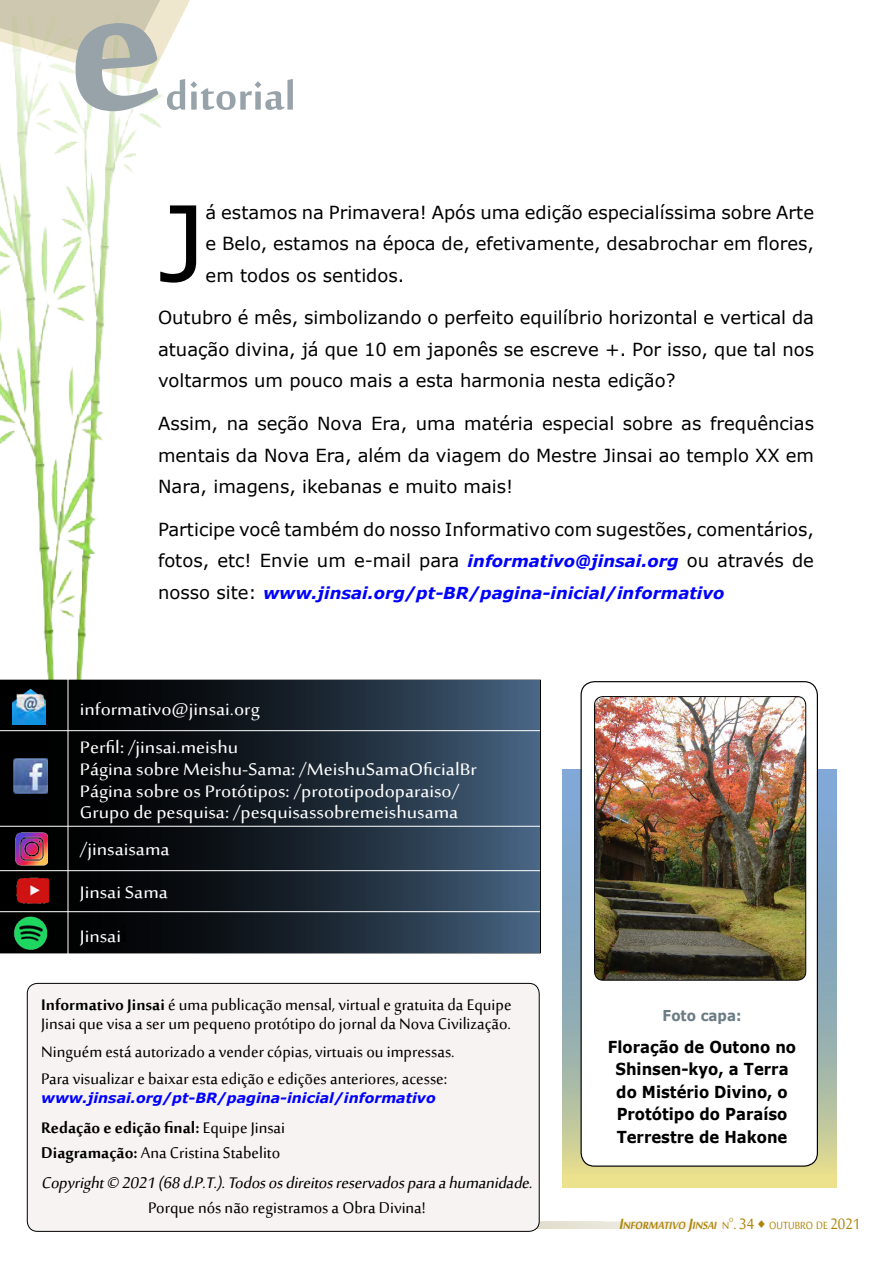
<style>
.page{position:relative;width:893px;height:1263px;background:#fff}
.page>*{position:absolute;margin:0;border:0;box-sizing:border-box;transform-origin:0 0}
.Jinsai_page{font:700 253.35px "Sakkal Majalla";color:#97a2a9}
.Jinsai_texto{font:104.7px "Verdana";color:#000}
.Jinsai_page-2{font:700 54px "Sakkal Majalla";color:#97a2a9}
.t1{font:700 53.7px "Sakkal Majalla";color:#ae8405;scale:.9 1}
.t2{font:23.1px "Sakkal Majalla";color:#fff;scale:1.1 1}
.t3{font:21.15px/19.4px "Sakkal Majalla";color:#000}
.t4{font:italic 21.15px "Sakkal Majalla";color:#000}
.t5{font:700 21.15px "Sakkal Majalla";color:#000}
.t6{font:20.55px "Sakkal Majalla";color:#ae8405;scale:.9 1}
.Jinsai_texto-2{font:18px/31.5px "Verdana";color:#000;text-align:justify}
.t7{font:700 16.5px/22.5px "Verdana";color:#000;text-align:center;scale:.9 1}
.Jinsai_texto-3{font:italic 700 16.5px "Verdana";color:#00f}
.t8{font:700 15px "Verdana";color:#6b7b84;scale:.9 1}
.t9{font:italic 700 14.4px "Sakkal Majalla";color:#ae8405;scale:.9 1}
.t10{font:14.4px "Sakkal Majalla";color:#ae8405;scale:.9 1}
.t11{font:italic 700 14.1px "Verdana";color:#00f}
.t12{font:8.4px "Sakkal Majalla";color:#ae8405;scale:.9 1}
.s1{font-weight:700;font-style:italic;font-size:16.5px;color:#00f}
.s2{font-weight:400;font-style:normal;font-size:18px;color:#000}
.s3{font-family:"Times New Roman";color:#000}
.s4{font-weight:700}
.s5{font-weight:400}
.s6{font-size:20.55px}
.s7{font-weight:400;font-style:normal}
</style>
<div class="page">
<svg style="left:535px;top:1221px;width:181px;height:8px"></svg>
<svg style="left:0;top:0;width:190px;height:12px;background:#d3cdb5"></svg>
<div style="left:562px;top:810px;width:275px;height:378px;background:#ece18c"></div>
<img style="left:0;top:12px;width:193px;height:668px">
<div style="left:0;top:680px;width:541px;height:273px;background:#000"></div>
<svg style="left:10px;top:680px;width:530px;height:273px;background:#1b2631"></svg>
<img style="left:13px;top:690px;width:33px;height:34px">
<img style="left:14px;top:759px;width:33px;height:34px">
<img style="left:13px;top:831px;width:34px;height:36px">
<img style="left:15px;top:878px;width:34px;height:25px">
<img style="left:10px;top:915px;width:39px;height:35px">
<hr style="left:0;top:730px;width:540px;height:1px;background:#fff">
<hr style="left:68px;top:674px;width:1px;height:290px;background:#fff">
<hr style="left:0;top:826px;width:540px;height:1px;background:#fff">
<hr style="left:0;top:870px;width:540px;height:1px;background:#fff">
<hr style="left:0;top:911px;width:540px;height:1px;background:#fff">
<svg style="left:562px;top:770px;width:275px;height:397px;background:#93aeb6"></svg>
<div style="left:581px;top:682px;width:236px;height:484px;background:#fff;border-radius:13px"></div>
<div style="left:581px;top:681px;width:237px;height:486px;border:1px solid #000;border-radius:13px"></div>
<img style="left:594px;top:696px;width:212px;height:284px">
<div style="left:594px;top:696px;width:212px;height:285px;border:1px solid #000;border-radius:8px"></div>
<div style="left:27px;top:983px;width:512px;height:248px;background:#f7f3f2;border-radius:10px"></div>
<div style="left:27px;top:983px;width:512px;height:249px;border:1px solid #000;border-radius:10px"></div>
<p class="Jinsai_page" style="left:68px;top:-94px;width:99px">e</p>
<p class="Jinsai_page-2" style="left:165px;top:66px;width:132px">ditorial</p>
<p class="Jinsai_texto" style="left:158px;top:171px;width:49px">J</p>
<p class="Jinsai_texto-2" style="left:206px;top:196px;width:610px">á estamos na Primavera! Após uma edição especialíssima sobre Arte e Belo, estamos na época de, efetivamente, desabrochar em flores, em todos os sentidos.</p>
<p class="Jinsai_texto-2" style="left:158px;top:302px;width:657px">Outubro é mês, simbolizando o perfeito equilíbrio horizontal e vertical da atuação divina, já que 10 em japonês se escreve +. Por isso, que tal nos voltarmos um pouco mais a esta harmonia nesta edição?</p>
<p class="Jinsai_texto-2" style="left:158px;top:408px;width:657px">Assim, na seção Nova Era, uma matéria especial sobre as frequências mentais da Nova Era, além da viagem do Mestre Jinsai ao templo XX em Nara, imagens, ikebanas e muito mais!</p>
<p class="Jinsai_texto-2" style="left:158px;top:513px;width:657px">Participe você também do nosso Informativo com sugestões, comentários, fotos, etc! Envie um e-mail para <span class="s1">informativo@jinsai.org</span> ou através de</p>
<p class="Jinsai_texto-3" style="left:158px;top:581px;width:568px"><span class="s2">nosso site:</span> www.jinsai.org/pt-BR/pagina-inicial/informativo</p>
<p class="t2" style="left:80px;top:697px;width:165px">informativo@jinsai.org</p>
<p class="t2" style="left:80px;top:735px;width:145px">Perfil: /jinsai.meishu</p>
<p class="t2" style="left:80px;top:757px;width:362px">Página sobre Meishu-Sama: /MeishuSamaOficialBr</p>
<p class="t2" style="left:80px;top:778px;width:346px">Página sobre os Protótipos: /prototipodoparaiso/</p>
<p class="t2" style="left:80px;top:800px;width:346px">Grupo de pesquisa: /pesquisassobremeishusama</p>
<p class="t2" style="left:80px;top:837px;width:83px">/jinsaisama</p>
<p class="t2" style="left:80px;top:880px;width:82px">Jinsai Sama</p>
<p class="t2" style="left:80px;top:923px;width:45px">Jinsai<span class="s3">i</span></p>
<p class="t3" style="left:41px;top:996px;width:472px"><span class="s4">Informativo Jinsai</span> é uma publicação mensal, virtual e gratuita da Equipe<br>Jinsai que visa a ser um pequeno protótipo do jornal da Nova Civilização.</p>
<p class="t3" style="left:41px;top:1043px;width:415px">Ninguém está autorizado a vender cópias, virtuais ou impressas.</p>
<p class="t3" style="left:41px;top:1070px;width:408px">Para visualizar e baixar esta edição e edições anteriores, acesse:</p>
<p class="t11" style="left:41px;top:1088px;width:396px">www.jinsai.org/pt-BR/pagina-inicial/informativo</p>
<p class="t5" style="left:41px;top:1116px;width:245px">Redação e edição final: <span class="s5">Equipe Jinsai</span></p>
<p class="t3" style="left:41px;top:1144px;width:240px"><span class="s4">Diagramação:</span> Ana Cristina Stabelito</p>
<p class="t4" style="left:41px;top:1170px;width:497px">Copy right© 2021(68d.P.T.).Todososdireitosreservadosparaahumanidade.</p>
<p class="t3" style="left:148px;top:1199px;width:279px">Porque nós não registramos a Obra Divina!</p>
<p class="t8" style="left:663px;top:1004px;width:89px">Foto capa:</p>
<p class="t7" style="left:608px;top:1035px;width:211px">Floração de Outono no<br>Shinsen-kyo, a Terra do Mistério Divino, o<br>Protótipo do Paraíso<br>Terrestre de Hakone</p>
<p class="t9" style="left:619px;top:1218px;width:124px"><span class="s6">I</span> nformativo <span class="s6">J</span>insai <span class="s7">n</span></p>
<p class="t12" style="left:729px;top:1216px;width:6px">o</p>
<p class="t6" style="left:733px;top:1213px;width:25px">. 34</p>
<p class="t1" style="left:757px;top:1183px;width:12px">.</p>
<p class="t10" style="left:769px;top:1218px;width:103px">outubro de <span class="s6">2021</span></p>
</div>
